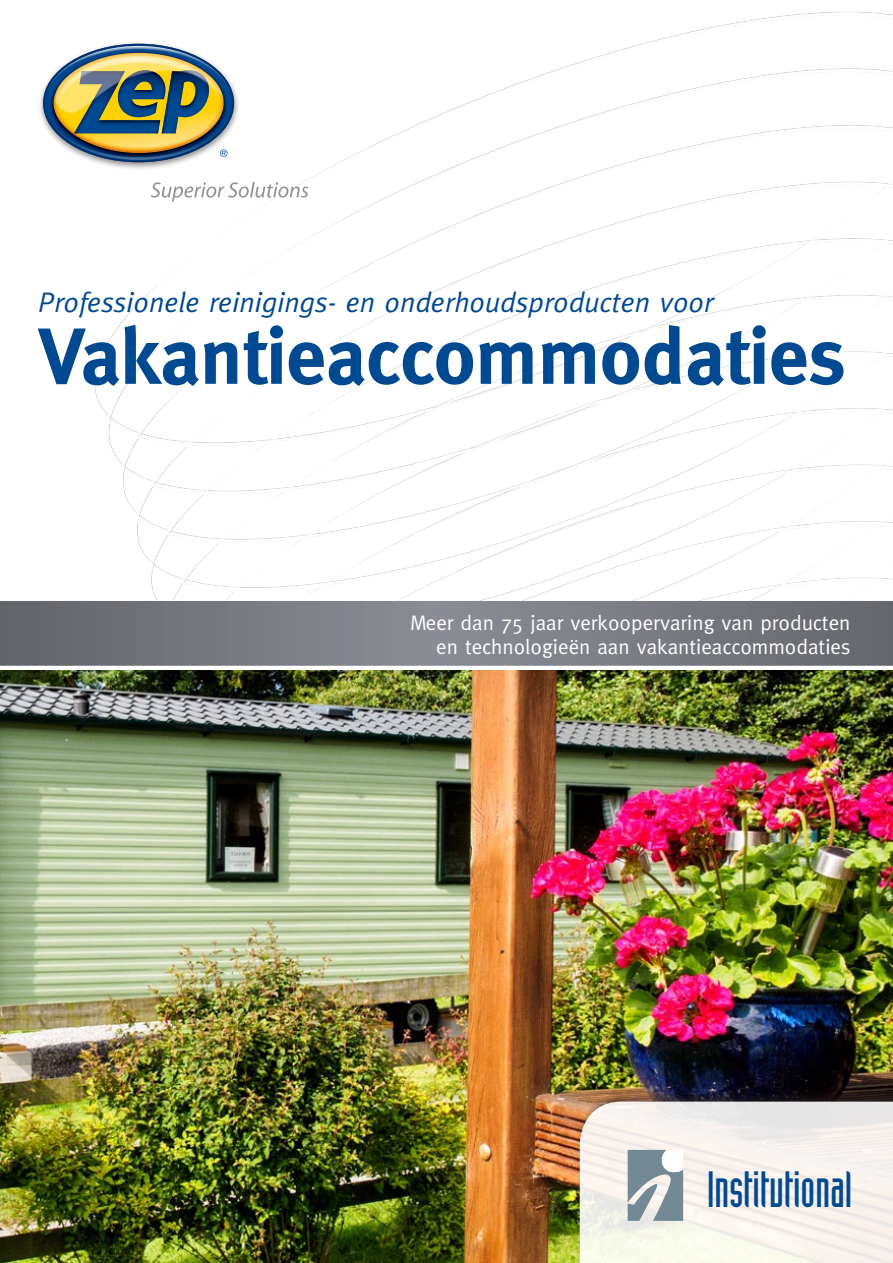
<style>
.page{position:relative;width:893px;height:1263px;background:#fff}
.page>*{position:absolute;margin:0;border:0;box-sizing:border-box;transform-origin:0 0}
.t1{font:700 79.5px "Meta";color:#014990}
.t2{font:49.95px "Industria Solid";color:#014990}
.t3{font:italic 28.2px "Meta";color:#014990}
.t4{font:21px/24px "Meta";color:#fff;text-align:right}
</style>
<div class="page">
<img style="left:0;top:670px;width:893px;height:593px">
<img style="left:0;top:602px;width:893px;height:63px">
<div style="left:577px;top:1090px;width:316px;height:173px;background:#231f20;opacity:.6"></div>
<svg style="left:580px;top:1101px;width:313px;height:162px;fill:#f8f1ec"></svg>
<img style="left:40px;top:43px;width:199px;height:126px">
<img style="left:46px;top:160px;width:186px;height:4px">
<img style="left:45px;top:46px;width:187px;height:114px">
<svg style="left:151px;top:182px;width:157px;height:20px"></svg>
<svg style="left:628px;top:1150px;width:55px;height:71px"></svg>
<h3 class="t3" style="left:38px;top:286px;width:677px">Professionele reinigings- en onderhoudsproducten voor</h3>
<h1 class="t1" style="left:38px;top:310px;width:809px">Vakantieaccommodaties</h1>
<p class="t4" style="left:410px;top:610px;width:442px">Meer dan 75 jaar verkoopervaring van producten en technologieën aan vakantieaccommodaties</p>
<h2 class="t2" style="left:707px;top:1162px;width:147px">Institutional</h2>
</div>
